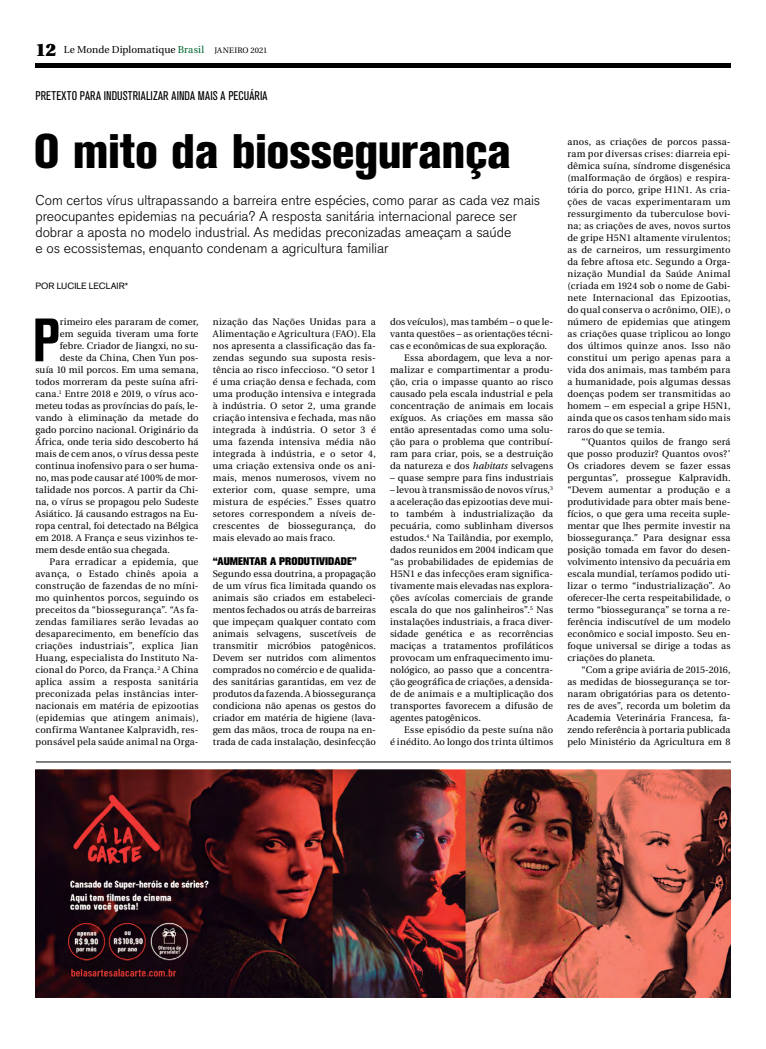
<style>
.page{position:relative;width:766px;height:1049px;background:#fff}
.page>*{position:absolute;margin:0;border:0;box-sizing:border-box;transform-origin:0 0}
.t1{font:700 condensed 60.5px "Akzidenz Grotesk BE";color:#000}
.t2{font:800 condensed 48px "Akzidenz Grotesk BE";letter-spacing:-.01em;color:#000}
.t3{font:300 14px/16px "Akzidenz Grotesk BE";letter-spacing:-.005em;color:#000}
.t4{font:condensed 12.5px "Akzidenz Grotesk BE";letter-spacing:.01em;color:#000}
.t5{font:800 11px "Akzidenz Grotesk BE";letter-spacing:.005em;color:#000}
.t6{font:10px "Utopia";color:#000}
.t7{font:9.5px/12px "Utopia";letter-spacing:.015em;color:#000;text-align:justify}
.t8{font:9px "Akzidenz Grotesk BE";letter-spacing:.01em;color:#000}
.s1{font-weight:900;font-size:17.9px}
.s2{color:#00652e}
.s3{font-size:8px}
.s4{font-style:italic}
</style>
<div class="page">
<hr style="left:35px;top:64px;width:695px;height:4px;background:#000">
<hr style="left:36px;top:762px;width:694px;height:1px;background:#000">
<img style="left:35px;top:769px;width:695px;height:228px">
<p class="t6" style="left:35px;top:44px;width:233px"><span class="s1">12</span> Le Monde Diplomatique <span class="s2">Brasil</span> <span class="s3">JANEIRO 2021</span></p>
<h3 class="t4" style="left:35px;top:89px;width:233px">PRETEXTO PARA INDUSTRIALIZAR AINDA MAIS A PECUÁRIA</h3>
<h2 class="t2" style="left:34px;top:123px;width:479px">O mito da biossegurança</h2>
<p class="t3" style="left:35px;top:193px;width:506px">Com certos vírus ultrapassando a barreira entre espécies, como parar as cada vez mais preocupantes epidemias na pecuária? A resposta sanitária internacional parece ser dobrar a aposta no modelo industrial. As medidas preconizadas ameaçam a saúde<br>e os ecossistemas, enquanto condenam a agricultura familiar</p>
<p class="t8" style="left:35px;top:281px;width:94px">POR LUCILE LECLAIR*</p>
<h1 class="t1" style="left:32px;top:306px;width:29px">P</h1>
<p class="t7" style="left:60px;top:316px;width:140px">rimeiro eles pararam de comer,</p>
<p class="t7" style="left:60px;top:328px;width:140px">em seguida tiveram uma forte</p>
<p class="t7" style="left:60px;top:340px;width:140px">febre. Criador de Jiangxi, no su-</p>
<p class="t7" style="left:60px;top:352px;width:140px">deste da China, Chen Yun pos-</p>
<p class="t7" style="left:35px;top:364px;width:164px">suía 10 mil porcos. Em uma semana,</p>
<p class="t7" style="left:35px;top:376px;width:164px">todos morreram da peste suína afri-</p>
<p class="t7" style="left:35px;top:388px;width:164px">cana.<sup>1</sup> Entre 2018 e 2019, o vírus aco-</p>
<p class="t7" style="left:35px;top:400px;width:164px">meteu todas as províncias do país, le-</p>
<p class="t7" style="left:35px;top:412px;width:165px">vando à eliminação da metade do</p>
<p class="t7" style="left:35px;top:424px;width:165px">gado porcino nacional. Originário da</p>
<p class="t7" style="left:35px;top:436px;width:164px">África, onde teria sido descoberto há</p>
<p class="t7" style="left:35px;top:448px;width:165px">mais de cem anos, o vírus dessa peste</p>
<p class="t7" style="left:35px;top:460px;width:164px">continua inofensivo para o ser huma-</p>
<p class="t7" style="left:35px;top:472px;width:164px">no, mas pode causar até 100% de mor-</p>
<p class="t7" style="left:35px;top:484px;width:164px">talidade nos porcos. A partir da Chi-</p>
<p class="t7" style="left:35px;top:496px;width:165px">na, o vírus se propagou pelo Sudeste</p>
<p class="t7" style="left:35px;top:508px;width:164px">Asiático. Já causando estragos na Eu-</p>
<p class="t7" style="left:35px;top:520px;width:165px">ropa central, foi detectado na Bélgica</p>
<p class="t7" style="left:35px;top:532px;width:164px">em 2018. A França e seus vizinhos te-</p>
<p class="t7" style="left:35px;top:544px;width:136px">mem desde então sua chegada.</p>
<p class="t7" style="left:50px;top:556px;width:150px">Para erradicar a epidemia, que</p>
<p class="t7" style="left:35px;top:568px;width:164px">avança, o Estado chinês apoia a</p>
<p class="t7" style="left:35px;top:580px;width:164px">construção de fazendas de no míni-</p>
<p class="t7" style="left:35px;top:592px;width:164px">mo quinhentos porcos, seguindo os</p>
<p class="t7" style="left:35px;top:604px;width:164px">preceitos da “biossegurança”. “As fa-</p>
<p class="t7" style="left:35px;top:616px;width:165px">zendas familiares serão levadas ao</p>
<p class="t7" style="left:35px;top:628px;width:164px">desaparecimento, em benefício das</p>
<p class="t7" style="left:35px;top:640px;width:164px">criações industriais”, explica Jian</p>
<p class="t7" style="left:35px;top:652px;width:164px">Huang, especialista do Instituto Na-</p>
<p class="t7" style="left:35px;top:664px;width:164px">cional do Porco, da França.<sup>2</sup> A China</p>
<p class="t7" style="left:35px;top:676px;width:164px">aplica assim a resposta sanitária</p>
<p class="t7" style="left:35px;top:688px;width:164px">preconizada pelas instâncias inter-</p>
<p class="t7" style="left:35px;top:700px;width:164px">nacionais em matéria de epizootias</p>
<p class="t7" style="left:35px;top:712px;width:164px">(epidemias que atingem animais),</p>
<p class="t7" style="left:35px;top:724px;width:164px">confirma Wantanee Kalpravidh, res-</p>
<p class="t7" style="left:35px;top:736px;width:164px">ponsável pela saúde animal na Orga-</p>
<p class="t7" style="left:213px;top:316px;width:165px">nização das Nações Unidas para a Alimentação e Agricultura (FAO). Ela nos apresenta a classificação das fa&shy;zendas segundo sua suposta resis&shy;tência ao risco infeccioso. “O setor 1 é uma criação densa e fechada, com uma produção intensiva e integrada à indústria. O setor 2, uma grande criação intensiva e fechada, mas não integrada à indústria. O setor 3 é uma fazenda intensiva média não integrada à indústria, e o setor 4, uma criação extensiva onde os ani&shy;mais, menos numerosos, vivem no exterior com, quase sempre, uma mistura de espécies.” Esses quatro setores correspondem a níveis de&shy;crescentes de biossegurança, do mais elevado ao mais fraco.</p>
<p class="t5" style="left:213px;top:555px;width:146px">“AUMENTAR A PRODUTIVIDADE”</p>
<p class="t7" style="left:213px;top:568px;width:165px">Segundo essa doutrina, a propagação de um vírus fica limitada quando os animais são criados em estabeleci&shy;mentos fechados ou atrás de barreiras que impeçam qualquer contato com animais selvagens, suscetíveis de transmitir micróbios patogênicos.<br>Devem ser nutridos com alimentos comprados no comércio e de qualida&shy;des sanitárias garantidas, em vez de produtos da fazenda. A biossegurança condiciona não apenas os gestos do criador em matéria de higiene (lava&shy;gem das mãos, troca de roupa na en&shy;trada de cada instalação, desinfecção</p>
<p class="t7" style="left:390px;top:316px;width:164px">dos veículos), mas também – o que le-</p>
<p class="t7" style="left:390px;top:328px;width:164px">vanta questões – as orientações técni-</p>
<p class="t7" style="left:390px;top:340px;width:158px">cas e econômicas de sua exploração.</p>
<p class="t7" style="left:404px;top:352px;width:150px">Essa abordagem, que leva a nor-</p>
<p class="t7" style="left:390px;top:364px;width:164px">malizar e compartimentar a produ-</p>
<p class="t7" style="left:390px;top:376px;width:165px">ção, cria o impasse quanto ao risco</p>
<p class="t7" style="left:390px;top:388px;width:165px">causado pela escala industrial e pela</p>
<p class="t7" style="left:390px;top:400px;width:164px">concentração de animais em locais</p>
<p class="t7" style="left:390px;top:412px;width:165px">exíguos. As criações em massa são</p>
<p class="t7" style="left:390px;top:424px;width:164px">então apresentadas como uma solu-</p>
<p class="t7" style="left:390px;top:436px;width:164px">ção para o problema que contribuí-</p>
<p class="t7" style="left:390px;top:448px;width:164px">ram para criar, pois, se a destruição</p>
<p class="t7" style="left:390px;top:460px;width:164px">da natureza e dos <span class="s4">habitats</span> selvagens</p>
<p class="t7" style="left:390px;top:472px;width:164px">– quase sempre para fins industriais</p>
<p class="t7" style="left:390px;top:484px;width:165px">– levou à transmissão de novos vírus,<sup>3 </sup>a aceleração das epizootias deve mui&shy;to também à industrialização da pecuária, como sublinham diversos estudos.<sup>4</sup> Na Tailândia, por exemplo, dados reunidos em 2004 indicam que “as probabilidades de epidemias de H5N1 e das infecções eram significa&shy;tivamente mais elevadas nas explora&shy;ções avícolas comerciais de grande escala do que nos galinheiros”.<sup>5</sup> Nas instalações industriais, a fraca diver&shy;sidade genética e as recorrências maciças a tratamentos profiláticos provocam um enfraquecimento imu&shy;nológico, ao passo que a concentra&shy;ção geográfica de criações, a densida&shy;de de animais e a multiplicação dos transportes favorecem a difusão de agentes patogênicos.</p>
<p class="t7" style="left:390px;top:724px;width:165px;text-align:right">Esse episódio da peste suína não<br>é inédito. Ao longo dos trinta últimos</p>
<p class="t7" style="left:567px;top:136px;width:165px">anos, as criações de porcos passa&shy;ram por diversas crises: diarreia epi&shy;dêmica suína, síndrome disgenésica (malformação de órgãos) e respira&shy;tória do porco, gripe H1N1. As cria&shy;ções de vacas experimentaram um ressurgimento da tuberculose bovi&shy;na; as criações de aves, novos surtos de gripe H5N1 altamente virulentos; as de carneiros, um ressurgimento da febre aftosa etc. Segundo a Orga&shy;nização Mundial da Saúde Animal (criada em 1924 sob o nome de Gabi&shy;nete Internacional das Epizootias, do qual conserva o acrônimo, OIE), o número de epidemias que atingem as criações quase triplicou ao longo dos últimos quinze anos. Isso não constitui um perigo apenas para a vida dos animais, mas também para a humanidade, pois algumas dessas doenças podem ser transmitidas ao homem – em especial a gripe H5N1, ainda que os casos tenham sido mais raros do que se temia.</p>
<p class="t7" style="left:567px;top:436px;width:165px;text-indent:14px">“‘Quantos quilos de frango será que posso produzir? Quantos ovos?’ Os criadores devem se fazer essas perguntas”, prossegue Kalpravidh. “Devem aumentar a produção e a produtividade para obter mais bene&shy;fícios, o que gera uma receita suple&shy;mentar que lhes permite investir na biossegurança.” Para designar essa posição tomada em favor do desen&shy;volvimento intensivo da pecuária em escala mundial, teríamos podido uti&shy;lizar o termo “industrialização”. Ao oferecer-lhe certa respeitabilidade, o termo “biossegurança” se torna a re&shy;ferência indiscutível de um modelo econômico e social imposto. Seu en&shy;foque universal se dirige a todas as criações do planeta.</p>
<p class="t7" style="left:567px;top:664px;width:165px;text-indent:14px">“Com a gripe aviária de 2015-2016, as medidas de biossegurança se tor&shy;naram obrigatórias para os detento&shy;res de aves”, recorda um boletim da Academia Veterinária Francesa, fa&shy;zendo referência à portaria publicada pelo Ministério da Agricultura em 8</p>
</div>
